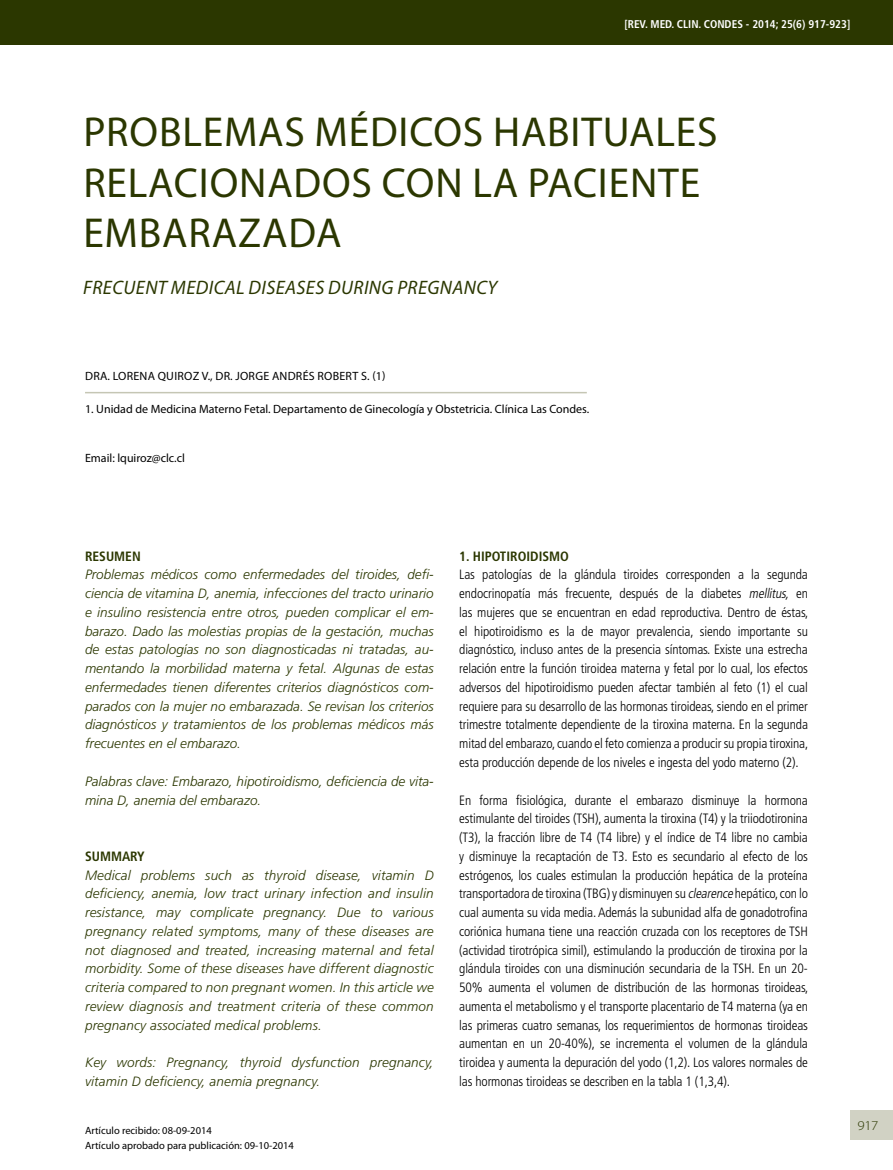
<style>
.page{position:relative;width:893px;height:1170px;background:#fff}
.page>*{position:absolute;margin:0;border:0;box-sizing:border-box;transform-origin:0 0}
.t1{font:42px/50.4px "Myriad Pro";letter-spacing:.02em;color:#2b3700}
.t2{font:italic 19.5px "Myriad Pro";letter-spacing:.02em;color:#2b3700}
.t3{font:300 condensed 13.5px/18.8px "Frutiger";letter-spacing:-.01em;color:#000;text-align:justify}
.t4{font:italic 300 13.5px/18.8px "Frutiger";letter-spacing:.01em;color:#2b3700;text-align:justify}
.t5{font:700 condensed 13.5px "Frutiger";color:#2b3700}
.t6{font:300 13.5px "Myriad Pro";color:#2b3700;scale:1.1 1}
.t7{font:12px "Myriad Pro";color:#000}
.t8{font:12px "Myriad Pro";letter-spacing:.02em;color:#000}
.t9{font:700 condensed 11.25px "Frutiger";color:#fff}
.t10{font:10.5px/15.8px "Myriad Pro";color:#000}
.s1{font-style:italic}
</style>
<div class="page">
<div style="left:850px;top:1110px;width:43px;height:30px;background:#d1d2c4"></div>
<div style="left:0;top:0;width:893px;height:44px;background:#2b3700"></div>
<hr style="left:85px;top:392px;width:502px;height:1px;background:#c5c6b4">
<p class="t9" style="left:624px;top:17px;width:227px">[REV. MED. CLIN. CONDES - 2014; 25(6) 917-923]</p>
<h1 class="t1" style="left:83px;top:106px;width:636px">Problemas médicos habituales relacionados con la paciente embarazada</h1>
<h2 class="t2" style="left:83px;top:275px;width:416px">FRECUENT MEDICAL DISEASES DURING PREGNANCY</h2>
<p class="t8" style="left:85px;top:368px;width:195px">Dra. Lorena Quiroz V., DR. JORGE ANDRÉS</p>
<p class="t7" style="left:317px;top:368px;width:8px">ROBERT</p>
<p class="t7" style="left:361px;top:368px;width:26px">S. (1)</p>
<p class="t7" style="left:85px;top:401px;width:506px">1. Unidad de Medicina Materno Fetal. Departamento de Ginecología y Obstetricia. Clínica Las Condes.</p>
<p class="t7" style="left:85px;top:451px;width:101px">Email: lquiroz@clc.cl</p>
<p class="t5" style="left:85px;top:548px;width:57px">RESUMEN</p>
<p class="t4" style="left:85px;top:565px;width:350px">Problemas médicos como enfermedades del tiroides, defi&shy;ciencia de vitamina D, anemia, infecciones del tracto urinario e insulino resistencia entre otros, pueden complicar el em&shy;barazo. Dado las molestias propias de la gestación, muchas de estas patologías no son diagnosticadas ni tratadas, au&shy;mentando la morbilidad materna y fetal. Algunas de estas enfermedades tienen diferentes criterios diagnósticos com&shy;parados con la mujer no embarazada. Se revisan los criterios diagnósticos y tratamientos de los problemas médicos más frecuentes en el embarazo.</p>
<p class="t4" style="left:85px;top:771px;width:350px">Palabras clave: Embarazo, hipotiroidismo, deficiencia de vita&shy;mina D, anemia del embarazo.</p>
<p class="t5" style="left:85px;top:848px;width:61px">SUMMARY</p>
<p class="t4" style="left:85px;top:865px;width:350px">Medical problems such as thyroid disease, vitamin D deficiency, anemia, low tract urinary infection and insulin resistance, may complicate pregnancy. Due to various pregnancy related symptoms, many of these diseases are not diagnosed and treated, increasing maternal and fetal morbidity. Some of these diseases have different diagnostic criteria compared to non pregnant women. In this article we review diagnosis and treatment criteria of these common pregnancy associated medical problems.</p>
<p class="t4" style="left:85px;top:1052px;width:350px">Key words: Pregnancy, thyroid dysfunction pregnancy, vitamin D deficiency, anemia pregnancy.</p>
<p class="t10" style="left:85px;top:1121px;width:210px">Artículo recibido: 08-09-2014<br>Artículo aprobado para publicación: 09-10-2014</p>
<p class="t5" style="left:459px;top:548px;width:111px">1. HIPOTIROIDISMO</p>
<p class="t3" style="left:459px;top:565px;width:351px">Las patologías de la glándula tiroides corresponden a la segunda endocrinopatía más frecuente, después de la diabetes <span class="s1">mellitus,</span> en las mujeres que se encuentran en edad reproductiva. Dentro de éstas, el hipotiroidismo es la de mayor prevalencia, siendo importante su diagnóstico, incluso antes de la presencia síntomas. Existe una estrecha relación entre la función tiroidea materna y fetal por lo cual, los efectos adversos del hipotiroidismo pueden afectar también al feto (1) el cual requiere para su desarrollo de las hormonas tiroideas, siendo en el primer trimestre totalmente dependiente de la tiroxina materna. En la segunda mitad del embarazo, cuando el feto comienza a producir su propia tiroxina, esta producción depende de los niveles e ingesta del yodo materno (2).</p>
<p class="t3" style="left:459px;top:790px;width:351px">En forma fisiológica, durante el embarazo disminuye la hormona estimulante del tiroides (TSH), aumenta la tiroxina (T4) y la triiodotironina (T3), la fracción libre de T4 (T4 libre) y el índice de T4 libre no cambia y disminuye la recaptación de T3. Esto es secundario al efecto de los estrógenos, los cuales estimulan la producción hepática de la proteína transportadora de tiroxina (TBG) y disminuyen su <span class="s1">clearence</span> hepático, con lo cual aumenta su vida media. Además la subunidad alfa de gonadotrofina coriónica humana tiene una reacción cruzada con los receptores de TSH (actividad tirotrópica simil), estimulando la producción de tiroxina por la glándula tiroides con una disminución secundaria de la TSH. En un 20- 50% aumenta el volumen de distribución de las hormonas tiroideas, aumenta el metabolismo y el transporte placentario de T4 materna (ya en las primeras cuatro semanas, los requerimientos de hormonas tiroideas aumentan en un 20-40%), se incrementa el volumen de la glándula tiroidea y aumenta la depuración del yodo (1,2). Los valores normales de las hormonas tiroideas se describen en la tabla 1 (1,3,4).</p>
<p class="t6" style="left:857px;top:1117px;width:21px">917</p>
</div>
